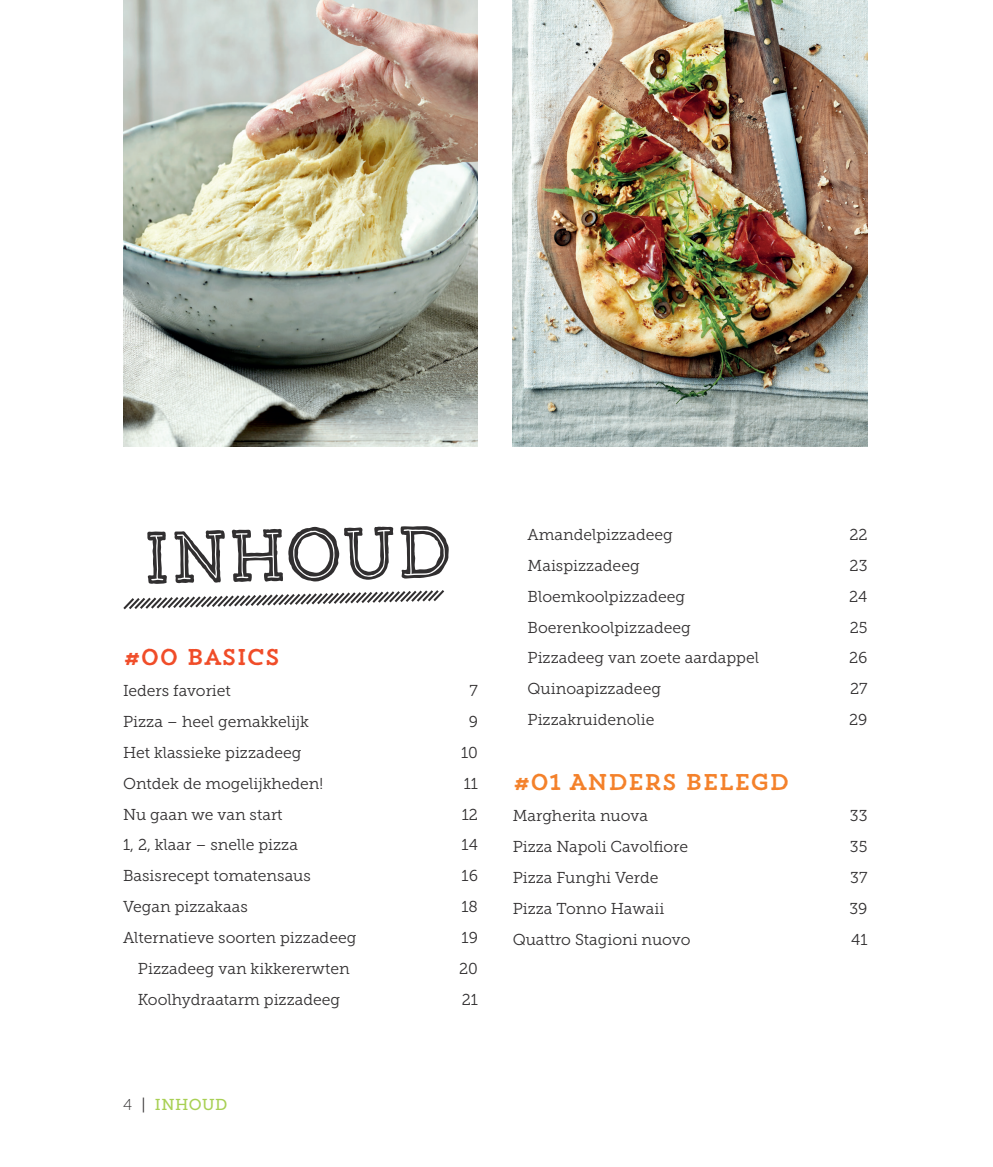
<style>
.page{position:relative;width:993px;height:1167px;background:#fff}
.page>*{position:absolute;margin:0;border:0;box-sizing:border-box;transform-origin:0 0}
.t1{font:73.67px "Trend HM Slab Five";color:#312f30;scale:.9 1}
.t2{font:22.75px "Trend HM Slab One";letter-spacing:-.05em;color:#f4812a}
.t3{font:22.75px "Trend HM Slab One";letter-spacing:-.05em;color:#f04c28}
.t4{font:15.75px "Museo Slab 300";color:#312f30}
.t5{font:15.75px "Museo Slab 500";letter-spacing:.03em;color:#a8d054}
.s1{font-family:"Museo Slab 100";color:#312f30}
.s2{font-family:"Museo Slab 300";color:#312f30}
</style>
<div class="page">
<img style="left:123px;top:0;width:355px;height:446px">
<img style="left:512px;top:0;width:355px;height:446px">
<svg style="left:123px;top:590px;width:322px;height:20px"></svg>
<h1 class="t1" style="left:140px;top:515px;width:352px;rotate:-1deg">Inhoud</h1>
<h2 class="t3" style="left:123px;top:642px;width:159px">#00 BASICS</h2>
<p class="t4" style="left:123px;top:682px;width:109px">Ieders favoriet</p>
<p class="t4" style="left:469px;top:682px;width:10px">7</p>
<p class="t4" style="left:123px;top:712px;width:187px">Pizza – heel gemakkelijk</p>
<p class="t4" style="left:468px;top:712px;width:11px">9</p>
<p class="t4" style="left:123px;top:743px;width:180px">Het klassieke pizzadeeg</p>
<p class="t4" style="left:461px;top:743px;width:18px">10</p>
<p class="t4" style="left:123px;top:774px;width:202px">Ontdek de mogelijkheden!</p>
<p class="t4" style="left:463px;top:774px;width:16px">11</p>
<p class="t4" style="left:123px;top:805px;width:161px">Nu gaan we van start</p>
<p class="t4" style="left:462px;top:805px;width:18px">12</p>
<p class="t4" style="left:123px;top:836px;width:176px">1, 2, klaar – snelle pizza</p>
<p class="t4" style="left:461px;top:836px;width:18px">14</p>
<p class="t4" style="left:123px;top:867px;width:189px">Basisrecept tomatensaus</p>
<p class="t4" style="left:461px;top:867px;width:18px">16</p>
<p class="t4" style="left:123px;top:898px;width:126px">Vegan pizzakaas</p>
<p class="t4" style="left:461px;top:898px;width:18px">18</p>
<p class="t4" style="left:123px;top:929px;width:235px">Alternatieve soorten pizzadeeg</p>
<p class="t4" style="left:461px;top:929px;width:18px">19</p>
<p class="t4" style="left:138px;top:960px;width:213px">Pizzadeeg van kikkererwten</p>
<p class="t4" style="left:459px;top:960px;width:20px">20</p>
<p class="t4" style="left:138px;top:991px;width:204px">Koolhydraatarm pizzadeeg</p>
<p class="t4" style="left:462px;top:991px;width:18px">21</p>
<p class="t4" style="left:527px;top:526px;width:147px">Amandelpizzadeeg</p>
<p class="t4" style="left:849px;top:526px;width:20px">22</p>
<p class="t4" style="left:527px;top:556px;width:114px">Maispizzadeeg</p>
<p class="t4" style="left:849px;top:556px;width:19px">23</p>
<p class="t4" style="left:527px;top:587px;width:159px">Bloemkoolpizzadeeg</p>
<p class="t4" style="left:849px;top:587px;width:20px">24</p>
<p class="t4" style="left:527px;top:618px;width:165px">Boerenkoolpizzadeeg</p>
<p class="t4" style="left:849px;top:618px;width:19px">25</p>
<p class="t4" style="left:527px;top:649px;width:233px">Pizzadeeg van zoete aardappel</p>
<p class="t4" style="left:849px;top:649px;width:20px">26</p>
<p class="t4" style="left:527px;top:680px;width:135px">Quinoapizzadeeg</p>
<p class="t4" style="left:850px;top:680px;width:19px">27</p>
<p class="t4" style="left:527px;top:711px;width:128px">Pizzakruidenolie</p>
<p class="t4" style="left:849px;top:711px;width:20px">29</p>
<h2 class="t2" style="left:512px;top:767px;width:279px">#01 ANDERS BELEGD</h2>
<p class="t4" style="left:512px;top:807px;width:137px">Margherita nuova</p>
<p class="t4" style="left:849px;top:807px;width:19px">33</p>
<p class="t4" style="left:512px;top:837px;width:177px">Pizza Napoli Cavolfiore</p>
<p class="t4" style="left:850px;top:837px;width:19px">35</p>
<p class="t4" style="left:512px;top:868px;width:147px">Pizza Funghi Verde</p>
<p class="t4" style="left:850px;top:868px;width:19px">37</p>
<p class="t4" style="left:512px;top:899px;width:153px">Pizza Tonno Hawaii</p>
<p class="t4" style="left:849px;top:899px;width:20px">39</p>
<p class="t4" style="left:512px;top:930px;width:179px">Quattro Stagioni nuovo</p>
<p class="t4" style="left:851px;top:930px;width:18px">41</p>
<p class="t5" style="left:123px;top:1095px;width:106px"><span class="s1">4</span> <span class="s2">|</span> INHOUD</p>
</div>
